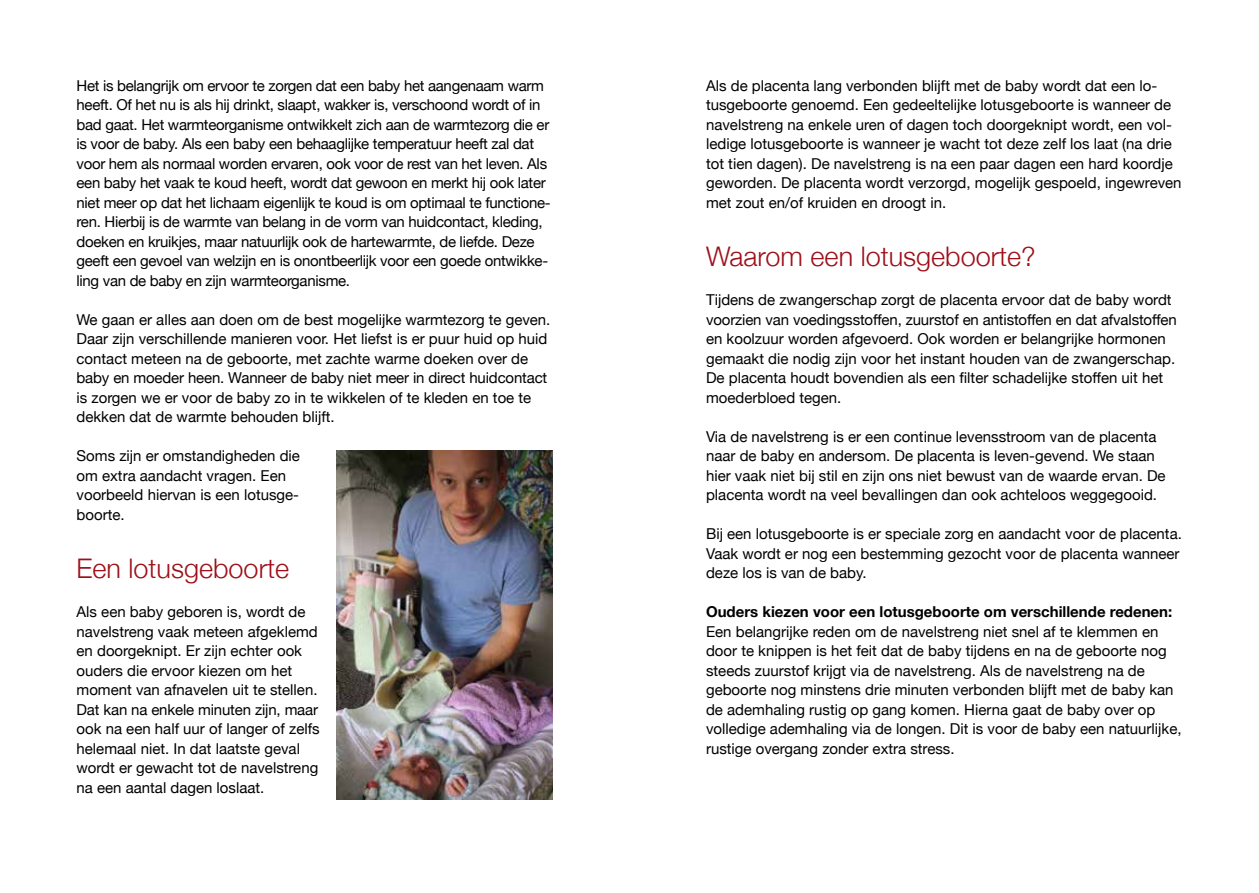
<style>
.page{position:relative;width:1259px;height:893px;background:#fff}
.page>*{position:absolute;margin:0;border:0;box-sizing:border-box;transform-origin:0 0}
.t1{font:300 27px "Helvetica Neue";color:#9e1019}
.t2{font:15px/19.5px "Helvetica Neue";color:#000}
.t3{font:15px/19.5px "Helvetica Neue";letter-spacing:-.02em;color:#000}
.t4{font:700 15px "Helvetica Neue";color:#000}
</style>
<div class="page">
<img style="left:337px;top:451px;width:216px;height:348px">
<p class="t3" style="left:77px;top:77px;width:476px">Het is belangrijk om ervoor te zorgen dat een baby het aangenaam warm heeft. Of het nu is als hij drinkt, slaapt, wakker is, verschoond wordt of in bad gaat. Het warmteorganisme ontwikkelt zich aan de warmtezorg die er is voor de baby. Als een baby een behaaglijke temperatuur heeft zal dat voor hem als normaal worden ervaren, ook voor de rest van het leven. Als een baby het vaak te koud heeft, wordt dat gewoon en merkt hij ook later niet meer op dat het lichaam eigenlijk te koud is om optimaal te functione&shy;ren. Hierbij is de warmte van belang in de vorm van huidcontact, kleding, doeken en kruikjes, maar natuurlijk ook de hartewarmte, de liefde. Deze geeft een gevoel van welzijn en is onontbeerlijk voor een goede ontwikke&shy;ling van de baby en zijn warmteorganisme.</p>
<p class="t2" style="left:77px;top:311px;width:475px">We gaan er alles aan doen om de best mogelijke warmtezorg te geven.<br>Daar zijn verschillende manieren voor. Het liefst is er puur huid op huid contact meteen na de geboorte, met zachte warme doeken over de baby en moeder heen. Wanneer de baby niet meer in direct huidcontact is zorgen we er voor de baby zo in te wikkelen of te kleden en toe te dekken dat de warmte behouden blijft.</p>
<p class="t2" style="left:77px;top:447px;width:225px">Soms zijn er omstandigheden die om extra aandacht vragen. Een voorbeeld hiervan is een lotusge&shy;boorte.</p>
<h1 class="t1" style="left:77px;top:547px;width:214px">Een lotusgeboorte</h1>
<p class="t2" style="left:77px;top:603px;width:245px">Als een baby geboren is, wordt de navelstreng vaak meteen afgeklemd en doorgeknipt. Er zijn echter ook ouders die ervoor kiezen om het moment van afnavelen uit te stellen.<br>Dat kan na enkele minuten zijn, maar ook na een half uur of langer of zelfs helemaal niet. In dat laatste geval wordt er gewacht tot de navelstreng na een aantal dagen loslaat.</p>
<p class="t2" style="left:706px;top:77px;width:477px">Als de placenta lang verbonden blijft met de baby wordt dat een lo&shy;tusgeboorte genoemd. Een gedeeltelijke lotusgeboorte is wanneer de navelstreng na enkele uren of dagen toch doorgeknipt wordt, een vol&shy;ledige lotusgeboorte is wanneer je wacht tot deze zelf los laat (na drie tot tien dagen). De navelstreng is na een paar dagen een hard koordje geworden. De placenta wordt verzorgd, mogelijk gespoeld, ingewreven met zout en/of kruiden en droogt in.</p>
<h1 class="t1" style="left:706px;top:235px;width:331px">Waarom een lotusgeboorte?</h1>
<p class="t2" style="left:706px;top:291px;width:472px">Tijdens de zwangerschap zorgt de placenta ervoor dat de baby wordt voorzien van voedingsstoffen, zuurstof en antistoffen en dat afvalstoffen en koolzuur worden afgevoerd. Ook worden er belangrijke hormonen gemaakt die nodig zijn voor het instant houden van de zwangerschap.<br>De placenta houdt bovendien als een filter schadelijke stoffen uit het moederbloed tegen.</p>
<p class="t2" style="left:706px;top:428px;width:461px">Via de navelstreng is er een continue levensstroom van de placenta naar de baby en andersom. De placenta is leven-gevend. We staan hier vaak niet bij stil en zijn ons niet bewust van de waarde ervan. De placenta wordt na veel bevallingen dan ook achteloos weggegooid.</p>
<p class="t2" style="left:706px;top:525px;width:477px">Bij een lotusgeboorte is er speciale zorg en aandacht voor de placenta.<br>Vaak wordt er nog een bestemming gezocht voor de placenta wanneer deze los is van de baby.</p>
<p class="t4" style="left:706px;top:600px;width:468px">Ouders kiezen voor een lotusgeboorte om verschillende redenen:</p>
<p class="t2" style="left:706px;top:623px;width:477px">Een belangrijke reden om de navelstreng niet snel af te klemmen en door te knippen is het feit dat de baby tijdens en na de geboorte nog steeds zuurstof krijgt via de navelstreng. Als de navelstreng na de geboorte nog minstens drie minuten verbonden blijft met de baby kan de ademhaling rustig op gang komen. Hierna gaat de baby over op volledige ademhaling via de longen. Dit is voor de baby een natuurlijke, rustige overgang zonder extra stress.</p>
</div>
